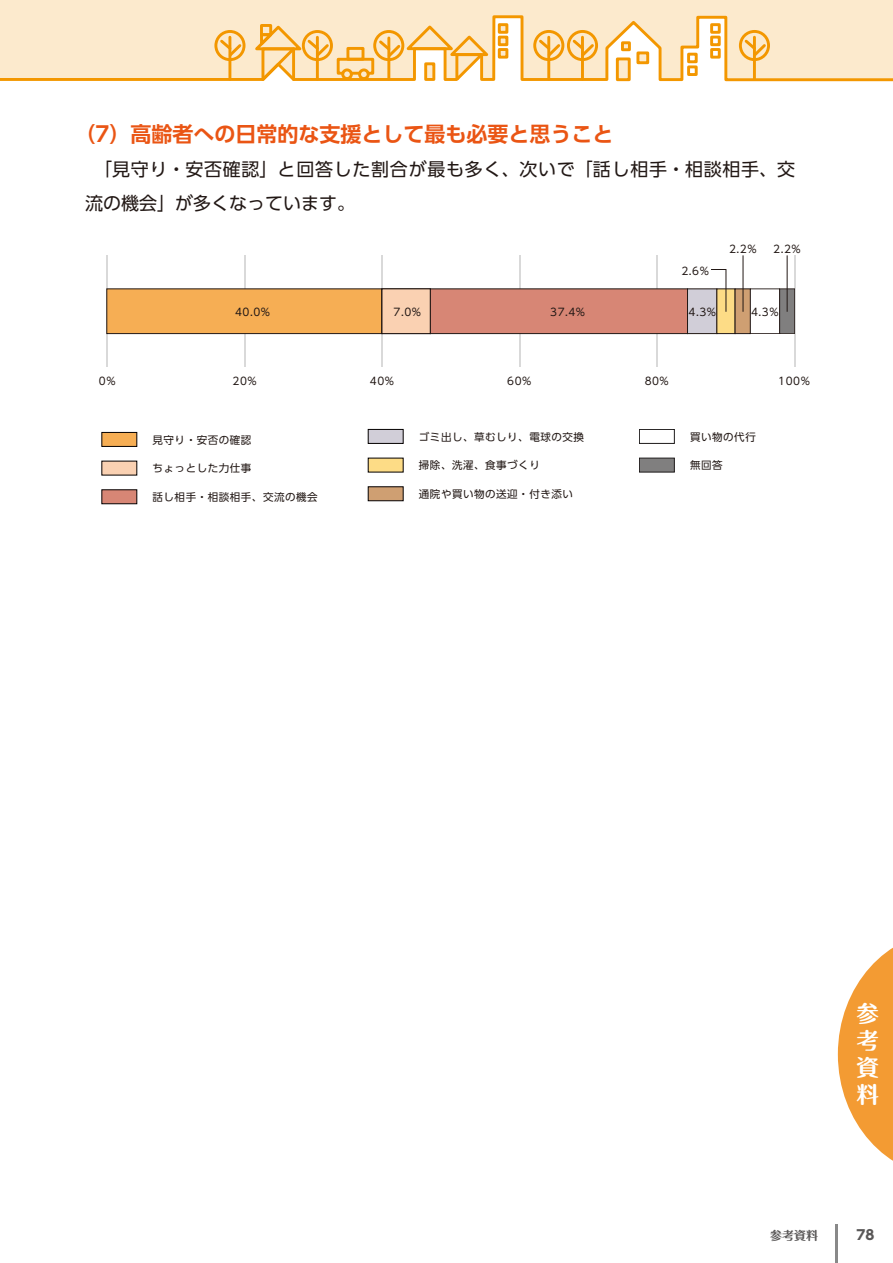
<style>
.page{position:relative;width:893px;height:1263px;background:#fff}
.page>*{position:absolute;margin:0;border:0;box-sizing:border-box;transform-origin:0 0}
.t1{font:700 22.5px/27px "Maru Fo Pro";color:#fff;text-align:justify}
.t2{font:700 21px "UD Shin Go Pro De";color:#ea5514}
.t3{font:18px/34.5px "UD Shin Go Pro";letter-spacing:.04em;color:#221815}
.t4{font:700 13.5px "UD Shin Go Pro";color:#595757}
.t5{font:700 12px "Maru Fo Pro";color:#595757}
.t6{font:10.5px "UD Shin Go Pro";letter-spacing:.05em;color:#221815}
</style>
<div class="page">
<svg style="left:838px;top:947px;width:55px;height:214px"></svg>
<hr style="left:794px;top:255px;width:1px;height:112px;background:#d9d9d9">
<hr style="left:657px;top:255px;width:1px;height:112px;background:#d9d9d9">
<hr style="left:519px;top:255px;width:1px;height:112px;background:#d9d9d9">
<hr style="left:382px;top:255px;width:1px;height:112px;background:#d9d9d9">
<hr style="left:244px;top:255px;width:1px;height:112px;background:#d9d9d9">
<hr style="left:107px;top:255px;width:1px;height:112px;background:#d9d9d9">
<div style="left:107px;top:289px;width:275px;height:45px;background:#f6ae54;border:1px solid #221815"></div>
<div style="left:382px;top:289px;width:49px;height:45px;background:#fad1b2;border:1px solid #221815"></div>
<div style="left:430px;top:289px;width:258px;height:45px;background:#d78675;border:1px solid #221815"></div>
<div style="left:687px;top:289px;width:30px;height:45px;background:#d1ced8;border:1px solid #221815"></div>
<div style="left:717px;top:289px;width:18px;height:45px;background:#fddc86"></div>
<div style="left:735px;top:289px;width:15px;height:45px;background:#cf9f72"></div>
<div style="left:750px;top:289px;width:30px;height:45px;background:#fff;border:1px solid #221815"></div>
<div style="left:779px;top:289px;width:16px;height:45px;background:#807f7f;border:1px solid #221815"></div>
<div style="left:0;top:0;width:893px;height:14px;background:#fceacd"></div>
<svg style="left:0;top:14px;width:893px;height:68px;background:#fbe0b6"></svg>
<svg style="left:499px;top:25px;width:8px;height:7px"></svg>
<svg style="left:499px;top:37px;width:8px;height:8px"></svg>
<svg style="left:499px;top:50px;width:8px;height:7px"></svg>
<svg style="left:426px;top:64px;width:8px;height:15px"></svg>
<hr style="left:836px;top:1225px;width:2px;height:38px;background:#898989">
<div style="left:102px;top:432px;width:35px;height:15px;background:#f6ae54;border:1px solid #040000"></div>
<div style="left:102px;top:461px;width:35px;height:14px;background:#fad1b2"></div>
<div style="left:102px;top:490px;width:35px;height:14px;background:#d78675;border:1px solid #040000"></div>
<div style="left:639px;top:429px;width:35px;height:15px;background:#fff;border:1px solid #040000"></div>
<div style="left:368px;top:429px;width:35px;height:15px;background:#d1ced8;border:1px solid #040000"></div>
<div style="left:368px;top:458px;width:35px;height:14px;background:#fddc86"></div>
<div style="left:368px;top:487px;width:35px;height:14px;background:#cf9f72;border:1px solid #040000"></div>
<div style="left:639px;top:458px;width:35px;height:14px;background:#807f7f"></div>
<svg style="left:711px;top:269px;width:15px;height:43px"></svg>
<hr style="left:743px;top:255px;width:1px;height:57px;background:#221815">
<hr style="left:787px;top:255px;width:1px;height:57px;background:#221815">
<h2 class="t2" style="left:75px;top:117px;width:540px">（7）高齢者への日常的な支援として最も必要と思うこと</h2>
<h3 class="t3" style="left:85px;top:151px;width:712px">　「見守り・安否確認」と回答した割合が最も多く、次いで「話し相手・相談相手、交流の機会」が多くなっています。</h3>
<p class="t6" style="left:681px;top:262px;width:29px">2.6%</p>
<p class="t6" style="left:235px;top:304px;width:37px">40.0%</p>
<p class="t6" style="left:394px;top:304px;width:29px">7.0%</p>
<p class="t6" style="left:550px;top:304px;width:37px">37.4%</p>
<p class="t6" style="left:689px;top:304px;width:29px">4.3%</p>
<p class="t6" style="left:729px;top:240px;width:29px">2.2%</p>
<p class="t6" style="left:773px;top:240px;width:29px">2.2%</p>
<p class="t6" style="left:751px;top:304px;width:29px">4.3%</p>
<p class="t6" style="left:99px;top:372px;width:18px">0%</p>
<p class="t6" style="left:233px;top:372px;width:26px">20%</p>
<p class="t6" style="left:370px;top:372px;width:26px">40%</p>
<p class="t6" style="left:507px;top:372px;width:26px">60%</p>
<p class="t6" style="left:645px;top:372px;width:26px">80%</p>
<p class="t6" style="left:778px;top:372px;width:33px">100%</p>
<p class="t6" style="left:153px;top:431px;width:100px">見守り・安否の確認</p>
<p class="t6" style="left:153px;top:460px;width:100px">ちょっとした力仕事</p>
<p class="t6" style="left:153px;top:489px;width:167px">話し相手・相談相手、交流の機会</p>
<p class="t6" style="left:419px;top:428px;width:167px">ゴミ出し、草むしり、電球の交換</p>
<p class="t6" style="left:419px;top:457px;width:122px">掃除、洗濯、食事づくり</p>
<p class="t6" style="left:419px;top:485px;width:156px">通院や買い物の送迎・付き添い</p>
<p class="t6" style="left:690px;top:428px;width:67px">買い物の代行</p>
<p class="t6" style="left:690px;top:457px;width:34px">無回答</p>
<h1 class="t1" style="left:856px;top:998px;width:24px">参考資料</h1>
<p class="t5" style="left:770px;top:1225px;width:49px">参考資料</p>
<p class="t4" style="left:856px;top:1223px;width:19px">78</p>
</div>
